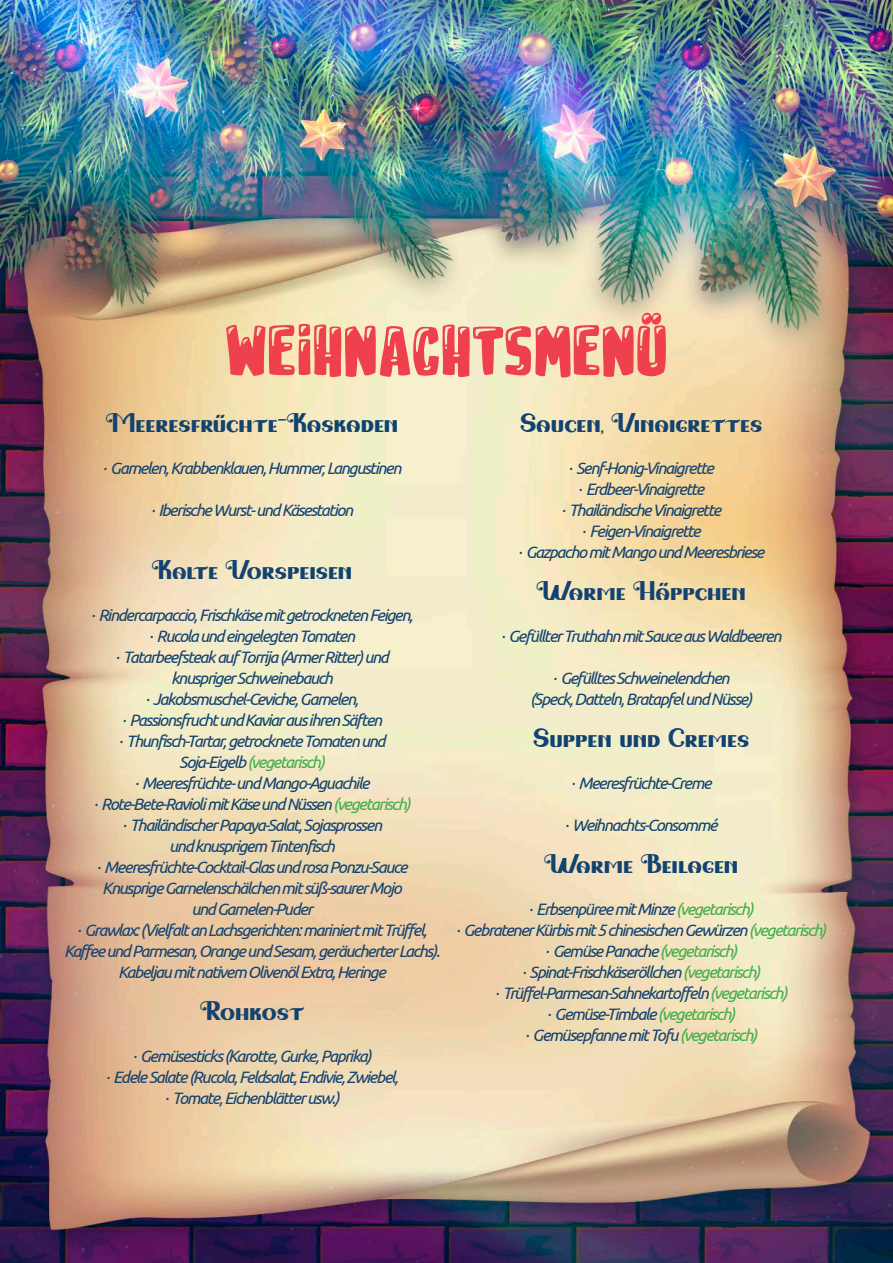
<style>
.page{position:relative;width:893px;height:1263px;background:#fff}
.page>*{position:absolute;margin:0;border:0;box-sizing:border-box;transform-origin:0 0}
.t1{font:66px "Youtube Star";color:#ee414d}
.t2{font:30px "Love Fairy";color:#124270}
.t3{font:italic 16.5px/21px "Ubuntu";letter-spacing:-.08em;color:#124270;text-align:center}
.s1{color:#40ae49}
</style>
<div class="page">
<img style="left:0;top:0;width:893px;height:1263px">
<h1 class="t1" style="left:225px;top:312px;width:445px">WEIHNACHTSMENÜ</h1>
<h2 class="t2" style="left:106px;top:404px;width:294px">Meeresfrüchte-Kaskaden</h2>
<p class="t3" style="left:103px;top:457px;width:301px">· Garnelen, Krabbenklauen, Hummer, Langustinen</p>
<p class="t3" style="left:151px;top:499px;width:204px">· Iberische Wurst- und Käsestation</p>
<h2 class="t2" style="left:152px;top:551px;width:202px">Kalte Vorspeisen</h2>
<p class="t3" style="left:64px;top:604px;width:378px">· Rindercarpaccio, Frischkäse mit getrockneten Feigen,<br>· Rucola und eingelegten Tomaten<br>· Tatarbeefsteak auf Torrija (Armer Ritter) und<br>knuspriger Schweinebauch<br>· Jakobsmuschel-Ceviche, Garnelen,<br>· Passionsfrucht und Kaviar aus ihren Säften<br>· Thunfisch-Tartar, getrocknete Tomaten und<br>Soja-Eigelb <span class="s1">(vegetarisch)<br></span>· Meeresfrüchte- und Mango-Aguachile<br>· Rote-Bete-Ravioli mit Käse und Nüssen <span class="s1">(vegetarisch)<br></span>· Thailändischer Papaya-Salat, Sojasprossen<br>und knusprigem Tintenfisch<br>· Meeresfrüchte-Cocktail-Glas und rosa Ponzu-Sauce Knusprige Garnelenschälchen mit süß-saurer Mojo<br>und Garnelen-Puder<br>· Grawlax: (Vielfalt an Lachsgerichten: mariniert mit Trüffel, Kaffee und Parmesan, Orange und Sesam, geräucherter Lachs).<br>Kabeljau mit nativem Olivenöl Extra, Heringe</p>
<h2 class="t2" style="left:200px;top:992px;width:105px">Rohkost</h2>
<p class="t3" style="left:106px;top:1045px;width:295px">· Gemüsesticks (Karotte, Gurke, Paprika)<br>· Edele Salate (Rucola, Feldsalat, Endivie, Zwiebel, · Tomate, Eichenblätter usw.)</p>
<h2 class="t2" style="left:520px;top:404px;width:244px">Saucen, Vinaigrettes</h2>
<p class="t3" style="left:518px;top:457px;width:248px">· Senf-Honig-Vinaigrette<br>· Erdbeer-Vinaigrette<br>· Thailändische Vinaigrette<br>· Feigen-Vinaigrette<br>· Gazpacho mit Mango und Meeresbriese</p>
<h2 class="t2" style="left:536px;top:572px;width:211px">Warme Häppchen</h2>
<p class="t3" style="left:501px;top:625px;width:282px">· Gefüllter Truthahn mit Sauce aus Waldbeeren</p>
<p class="t3" style="left:530px;top:667px;width:224px">· Gefülltes Schweinelendchen (Speck, Datteln, Bratapfel und Nüsse)</p>
<h2 class="t2" style="left:533px;top:719px;width:218px">Suppen und Cremes</h2>
<p class="t3" style="left:571px;top:772px;width:142px">· Meeresfrüchte-Creme</p>
<p class="t3" style="left:564px;top:814px;width:155px">· Weihnachts-Consommé</p>
<h2 class="t2" style="left:544px;top:845px;width:196px">Warme Beilagen</h2>
<p class="t3" style="left:456px;top:898px;width:372px">· Erbsenpüree mit Minze <span class="s1">(vegetarisch)<br></span>· Gebratener Kürbis mit 5 chinesischen Gewürzen <span class="s1">(vegetarisch) </span>· Gemüse Panache <span class="s1">(vegetarisch)<br></span>· Spinat-Frischkäseröllchen <span class="s1">(vegetarisch)<br></span>· Trüffel-Parmesan-Sahnekartoffeln <span class="s1">(vegetarisch)<br></span>· Gemüse-Timbale <span class="s1">(vegetarisch)<br></span>· Gemüsepfanne mit Tofu <span class="s1">(vegetarisch)</span></p>
</div>
